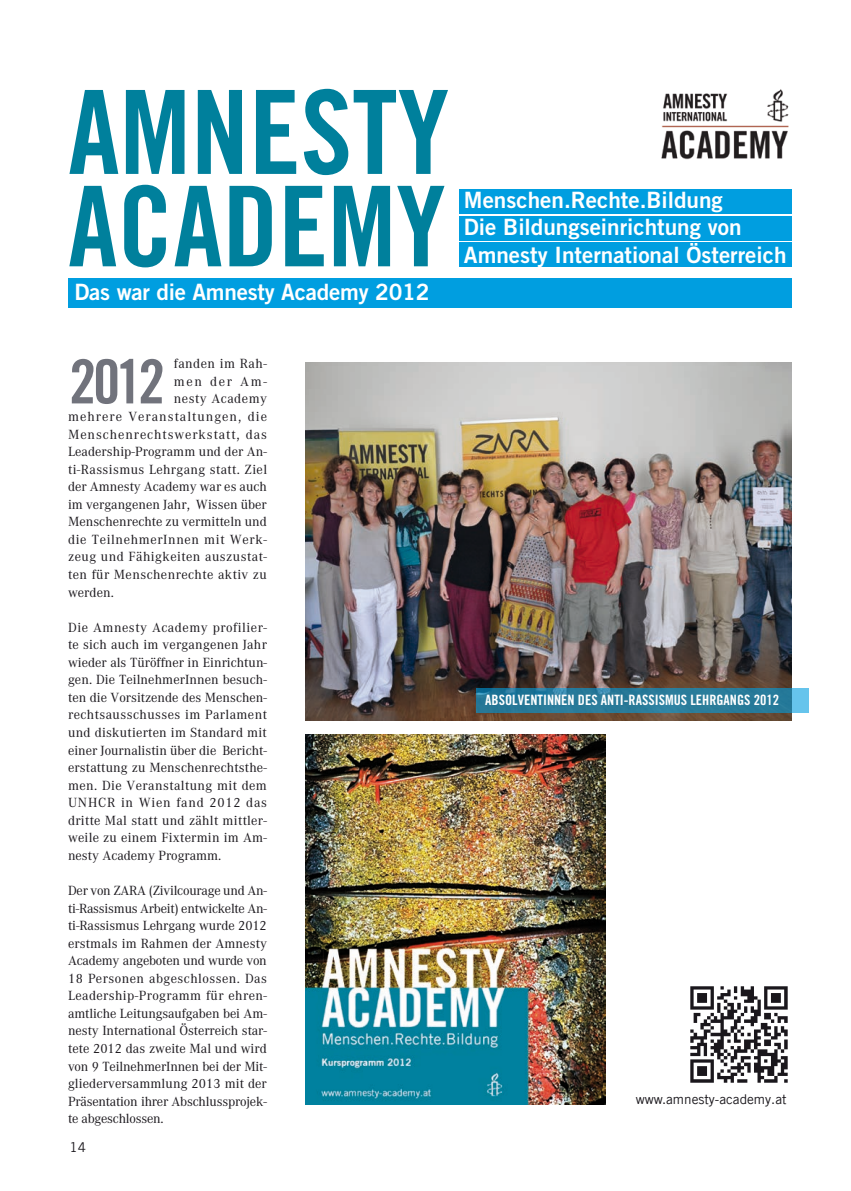
<style>
.page{position:relative;width:851px;height:1191px;background:#fff}
.page>*{position:absolute;margin:0;border:0;box-sizing:border-box;transform-origin:0 0}
.t1{font:116.25px "Trade Gothic Bold Cond Twenty";color:#00809c}
.t2{font:111.45px "Trade Gothic Bold Cond Twenty";color:#00809c}
.t3{font:60.9px "Trade Gothic Bold Cond Twenty";color:#71737c}
.t4{font:22.5px/27px "Trade Gothic Bold Two";color:#fff}
.t5{font:14.25px "Trade Gothic Bold Cond Twenty";color:#fff}
.t6{font:13.8px/17.5px "Corporate A";letter-spacing:.015em;color:#1a171c;text-align:justify}
.t7{font:13.8px "Corporate A";letter-spacing:.065em;color:#1a171c}
.t8{font:13.8px "Corporate A";letter-spacing:.075em;color:#1a171c}
.t9{font:13.8px "Corporate A";letter-spacing:.045em;color:#1a171c}
.t10{font:13.8px "Corporate A";letter-spacing:.035em;color:#1a171c}
.t11{font:13.5px "Amnesty Trade Gothic";color:#1a171c}
.t12{font:13.5px "Trade Gothic";color:#1a171c}
</style>
<div class="page">
<img style="left:661px;top:89px;width:128px;height:71px">
<div style="left:459px;top:189px;width:332px;height:25px;background:#009ee0"></div>
<div style="left:459px;top:216px;width:332px;height:25px;background:#009ee0"></div>
<div style="left:459px;top:242px;width:332px;height:25px;background:#009ee0"></div>
<div style="left:68px;top:277px;width:723px;height:30px;background:#009ee0"></div>
<img style="left:305px;top:362px;width:486px;height:358px">
<svg style="left:476px;top:688px;width:332px;height:25px;background:#2b7e9e"></svg>
<img style="left:305px;top:734px;width:300px;height:370px">
<img style="left:690px;top:986px;width:98px;height:97px">
<h1 class="t1" style="left:68px;top:62px;width:382px">AMNESTY</h1>
<h2 class="t2" style="left:68px;top:159px;width:379px">ACADEMY</h2>
<h3 class="t4" style="left:464px;top:186px;width:324px">Menschen.Rechte.Bildung<br>Die Bildungseinrichtung von<br>Amnesty I nternational Österreich</h3>
<h3 class="t4" style="left:74px;top:278px;width:356px">Das war die Amnesty Academy 2012</h3>
<h3 class="t3" style="left:69px;top:345px;width:97px">2012</h3>
<p class="t10" style="left:174px;top:356px;width:95px">fanden im Rah-</p>
<p class="t6" style="left:174px;top:373px;width:95px">men der Am-</p>
<p class="t10" style="left:174px;top:391px;width:95px">nesty Academy</p>
<p class="t8" style="left:68px;top:409px;width:200px">mehrere Veranstaltungen, die</p>
<p class="t7" style="left:68px;top:426px;width:200px">Menschenrechtswerkstatt, das</p>
<p class="t6" style="left:68px;top:443px;width:200px">Leadership-Programm und der An-</p>
<p class="t6" style="left:68px;top:460px;width:200px">ti-Rassismus Lehrgang statt. Ziel</p>
<p class="t6" style="left:68px;top:478px;width:200px">der Amnesty Academy war es auch</p>
<p class="t6" style="left:68px;top:496px;width:200px">im vergangenen Jahr, Wissen über</p>
<p class="t6" style="left:68px;top:513px;width:200px">Menschenrechte zu vermitteln und</p>
<p class="t9" style="left:68px;top:532px;width:200px">die TeilnehmerInnen mit Werk-</p>
<p class="t6" style="left:68px;top:548px;width:200px">zeug und Fähigkeiten auszustat-</p>
<p class="t6" style="left:68px;top:566px;width:200px">ten für Menschenrechte aktiv zu</p>
<p class="t6" style="left:68px;top:583px;width:47px">werden.</p>
<p class="t6" style="left:68px;top:618px;width:200px">Die Amnesty Academy profilier&shy;te sich auch im vergangenen Jahr wieder als Türöffner in Einrichtun&shy;gen. Die TeilnehmerInnen besuch&shy;ten die Vorsitzende des Menschen&shy;rechtsausschusses im Parlament und diskutierten im Standard mit einer Journalistin über die Bericht&shy;erstattung zu Menschenrechtsthe&shy;men. Die Veranstaltung mit dem UNHCR in Wien fand 2012 das dritte Mal statt und zählt mittler&shy;weile zu einem Fixtermin im Am&shy;nesty Academy Programm.</p>
<p class="t6" style="left:68px;top:882px;width:200px">Der von ZARA (Zivilcourage und An&shy;ti-Rassismus Arbeit) entwickelte An&shy;ti-Rassismus Lehrgang wurde 2012 erstmals im Rahmen der Amnesty Academy angeboten und wurde von 18 Personen abgeschlossen. Das Leadership-Programm für ehren&shy;amtliche Leitungsaufgaben bei Am&shy;nesty International Österreich star&shy;tete 2012 das zweite Mal und wird von 9 TeilnehmerInnen bei der Mit&shy;gliederversammlung 2013 mit der Präsentation ihrer Abschlussprojek&shy;te abgeschlossen.</p>
<p class="t12" style="left:70px;top:1139px;width:18px">14</p>
<p class="t5" style="left:485px;top:691px;width:295px">ABSOLVENTINNEN DES ANTI-RASSISMUS LEHRGANGS 2012</p>
<p class="t11" style="left:635px;top:1090px;width:152px">www.amnesty-academy.at</p>
</div>
